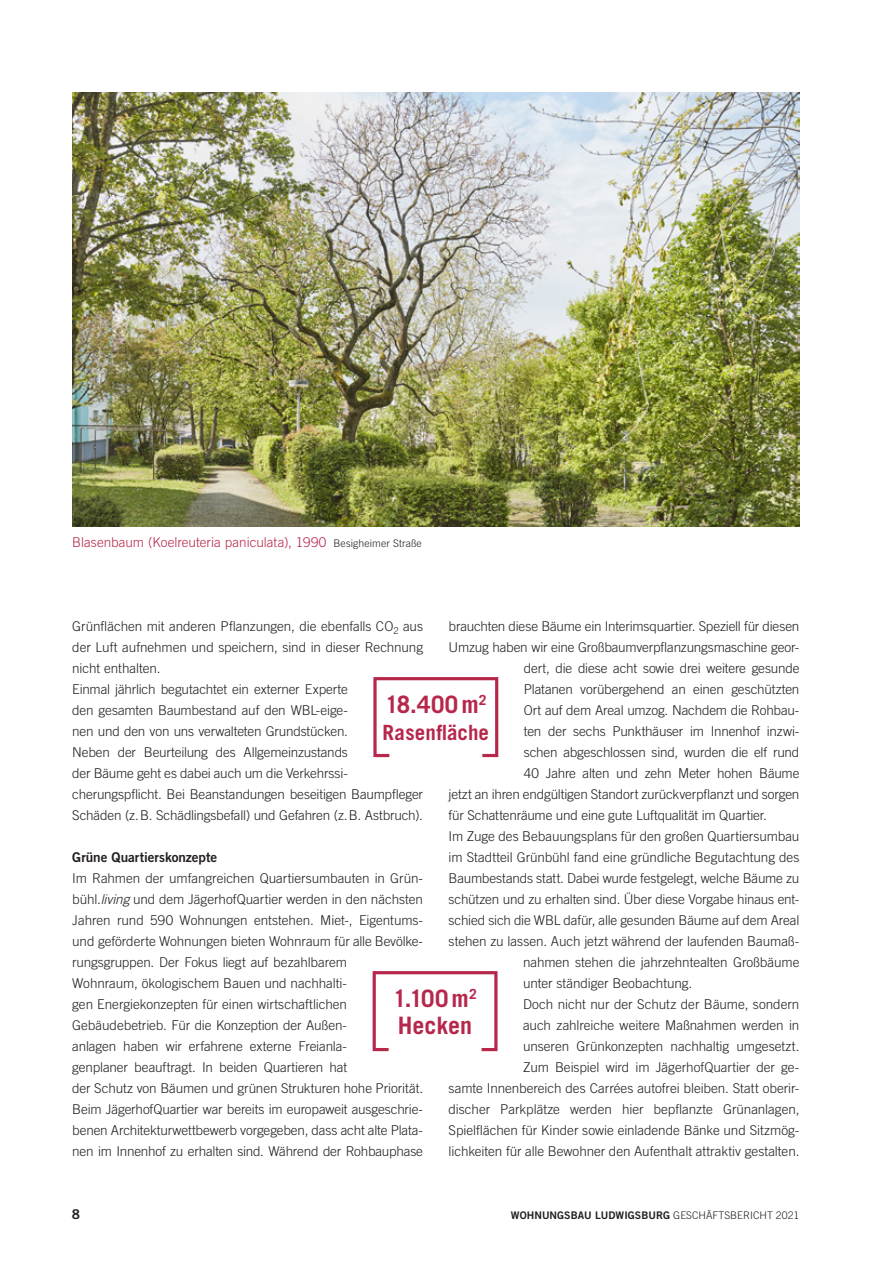
<style>
.page{position:relative;width:893px;height:1263px;background:#fff}
.page>*{position:absolute;margin:0;border:0;box-sizing:border-box;transform-origin:0 0}
.Fließtext_neu{font:700 24px/27px "Trade Gothic LT Pro";color:#b6274b}
.Fließtext_neu-2{font:700 21px "Trade Gothic LT Pro";letter-spacing:.005em;color:#b6274b}
.Fließtext_neu-3{font:300 13.5px/21px "Trade Gothic LT Pro";letter-spacing:-.01em;color:#231f20;text-align:justify}
.BU{font:300 13.5px "Trade Gothic LT Pro";color:#b6274b}
.Fließtext_neu-4{font:13.5px "Trade Gothic LT Pro Bd 2";color:#231f20}
.t1{font:10.5px "Trade Gothic LT Pro Bd 2";letter-spacing:.005em;color:#231f20}
.s1{font-size:10.5px;color:#231f20}
.s2{font-style:italic}
.s3{font-family:"Trade Gothic LT Pro";font-weight:300}
</style>
<div class="page">
<img style="left:72px;top:92px;width:727px;height:434px">
<svg style="left:373px;top:971px;width:124px;height:80px"></svg>
<svg style="left:373px;top:677px;width:125px;height:80px"></svg>
<p class="BU" style="left:72px;top:534px;width:351px">Blasenbaum (Koelreuteria paniculata), 1990 <span class="s1">Besigheimer Straße</span></p>
<p class="Fließtext_neu-3" style="left:72px;top:616px;width:352px">Grünflächen mit anderen Pflanzungen, die ebenfalls CO<sub>2</sub> aus der Luft aufnehmen und speichern, sind in dieser Rechnung nicht enthalten.</p>
<p class="Fließtext_neu-3" style="left:72px;top:679px;width:352px;text-align:left">Einmal jährlich begutachtet ein externer Experte<br>den gesamten Baumbestand auf den WBL-eige-<br>nen und den von uns verwalteten Grundstücken.<br>Neben der Beurteilung des Allgemeinzustands<br>der Bäume geht es dabei auch um die Verkehrssi&shy;cherungspflicht. Bei Beanstandungen beseitigen Baumpfleger Schäden (z.B. Schädlingsbefall) und Gefahren (z.B. Astbruch).</p>
<p class="Fließtext_neu-4" style="left:72px;top:849px;width:147px">Grüne Quartierskonzepte</p>
<p class="Fließtext_neu-3" style="left:72px;top:868px;width:352px;text-align:left">Im Rahmen der umfangreichen Quartiersumbauten in Grün&shy;bühl.<span class="s2">living</span> und dem JägerhofQuartier werden in den nächsten Jahren rund 590 Wohnungen entstehen. Miet-, Eigentums&shy;und geförderte Wohnungen bieten Wohnraum für alle Bevölke&shy;rungsgruppen. Der Fokus liegt auf bezahlbarem<br>Wohnraum, ökologischem Bauen und nachhalti-<br>gen Energiekonzepten für einen wirtschaftlichen Gebäudebetrieb. Für die Konzeption der Außen-<br>anlagen haben wir erfahrene externe Freianla-<br>genplaner beauftragt. In beiden Quartieren hat<br>der Schutz von Bäumen und grünen Strukturen hohe Priorität.</p>
<p class="Fließtext_neu-3" style="left:72px;top:1099px;width:352px">Beim JägerhofQuartier war bereits im europaweit ausgeschrie&shy;benen Architekturwettbewerb vorgegeben, dass acht alte Plata&shy;nen im Innenhof zu erhalten sind. Während der Rohbauphase</p>
<p class="Fließtext_neu-3" style="left:449px;top:616px;width:352px">brauchten diese Bäume ein Interimsquartier. Speziell für diesen</p>
<p class="Fließtext_neu-3" style="left:449px;top:637px;width:352px">Umzug haben wir eine Großbaumverpflanzungsmaschine geor-</p>
<p class="Fließtext_neu-3" style="left:524px;top:658px;width:277px">dert, die diese acht sowie drei weitere gesunde</p>
<p class="Fließtext_neu-3" style="left:524px;top:679px;width:277px">Platanen vorübergehend an einen geschützten</p>
<p class="Fließtext_neu-3" style="left:524px;top:700px;width:277px">Ort auf dem Areal umzog. Nachdem die Rohbau-</p>
<p class="Fließtext_neu-3" style="left:524px;top:721px;width:277px">ten der sechs Punkthäuser im Innenhof inzwi-</p>
<p class="Fließtext_neu-3" style="left:524px;top:742px;width:277px">schen abgeschlossen sind, wurden die elf rund</p>
<p class="Fließtext_neu-3" style="left:524px;top:763px;width:277px">40 Jahre alten und zehn Meter hohen Bäume</p>
<p class="Fließtext_neu-3" style="left:449px;top:784px;width:352px">jetzt an ihren endgültigen Standort zurückverpflanzt und sorgen</p>
<p class="Fließtext_neu-3" style="left:449px;top:805px;width:320px">für Schattenräume und eine gute Luftqualität im Quartier.</p>
<p class="Fließtext_neu-3" style="left:449px;top:826px;width:352px">Im Zuge des Bebauungsplans für den großen Quartiersumbau</p>
<p class="Fließtext_neu-3" style="left:449px;top:847px;width:352px">im Stadtteil Grünbühl fand eine gründliche Begutachtung des</p>
<p class="Fließtext_neu-3" style="left:449px;top:868px;width:352px">Baumbestands statt. Dabei wurde festgelegt, welche Bäume zu</p>
<p class="Fließtext_neu-3" style="left:449px;top:889px;width:352px">schützen und zu erhalten sind. Über diese Vorgabe hinaus ent-</p>
<p class="Fließtext_neu-3" style="left:449px;top:910px;width:352px">schied sich die WBL dafür, alle gesunden Bäume auf dem Areal</p>
<p class="Fließtext_neu-3" style="left:449px;top:931px;width:352px">stehen zu lassen. Auch jetzt während der laufenden Baumaß-</p>
<p class="Fließtext_neu-3" style="left:523px;top:952px;width:278px">nahmen stehen die jahrzehntealten Großbäume</p>
<p class="Fließtext_neu-3" style="left:523px;top:973px;width:171px">unter ständiger Beobachtung.</p>
<p class="Fließtext_neu-3" style="left:449px;top:994px;width:352px;text-align:right">Doch nicht nur der Schutz der Bäume, sondern<br>auch zahlreiche weitere Maßnahmen werden in<br>unseren Grünkonzepten nachhaltig umgesetzt.<br>Zum Beispiel wird im JägerhofQuartier der ge-<br>samte Innenbereich des Carrées autofrei bleiben. Statt oberir&shy;discher Parkplätze werden hier bepflanzte Grünanlagen, Spielflächen für Kinder sowie einladende Bänke und Sitzmög&shy;lichkeiten für alle Bewohner den Aufenthalt attraktiv gestalten.</p>
<p class="Fließtext_neu" style="left:385px;top:691px;width:103px">18.400m<sup>2</sup></p>
<p class="Fließtext_neu-2" style="left:383px;top:720px;width:108px">Rasenfläche</p>
<p class="Fließtext_neu" style="left:393px;top:984px;width:85px">1.100 m<sup>2<br></sup>Hecken</p>
<p class="Fließtext_neu-4" style="left:72px;top:1206px;width:10px">8</p>
<p class="t1" style="left:511px;top:1209px;width:290px">WOHNUNGSBAU LUDWIGSBURG <span class="s3">GESCHÄFTSBERICHT 2021</span></p>
</div>
